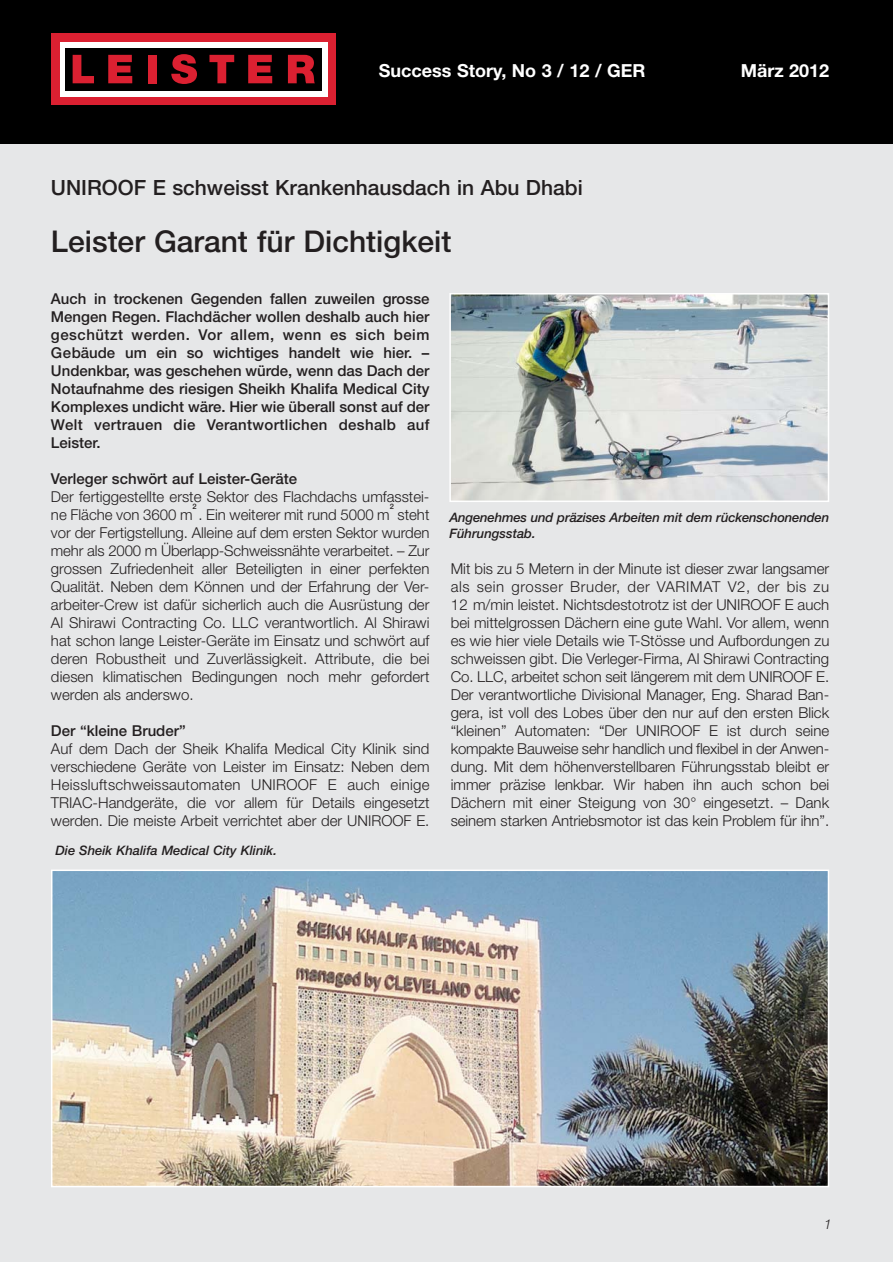
<style>
.page{position:relative;width:893px;height:1263px;background:#fff}
.page>*{position:absolute;margin:0;border:0;box-sizing:border-box;transform-origin:0 0}
.t1{font:500 30px "Helvetica Neue";color:#231f20}
.t2{font:500 21px "Helvetica Neue";color:#231f20}
.t3{font:700 18px "Helvetica Neue";color:#fff}
.t4{font:300 15px/18px "Helvetica Neue";color:#231f20;text-align:justify}
.t5{font:500 15px/18px "Helvetica Neue";color:#231f20;text-align:justify}
.t6{font:italic 300 13.5px "Helvetica Neue";color:#231f20}
.t7{font:italic 500 13.05px/15.6px "Helvetica Neue";letter-spacing:-.01em;color:#231f20}
.t8{font:500 7.5px "Helvetica Neue";color:#231f20}
</style>
<div class="page">
<div style="left:0;top:1px;width:893px;height:1261px;background:#e6e7e8"></div>
<div style="left:0;top:1px;width:893px;height:143px;background:#000"></div>
<div style="left:51px;top:33px;width:285px;height:72px;background:#db2031"></div>
<div style="left:60px;top:42px;width:268px;height:54px;background:#fff"></div>
<div style="left:65px;top:48px;width:257px;height:42px;background:#000"></div>
<svg style="left:73px;top:55px;width:21px;height:28px"></svg>
<svg style="left:108px;top:55px;width:24px;height:28px"></svg>
<div style="left:148px;top:55px;width:9px;height:28px;background:#db2031"></div>
<svg style="left:171px;top:54px;width:26px;height:30px"></svg>
<svg style="left:209px;top:55px;width:25px;height:28px"></svg>
<svg style="left:248px;top:55px;width:24px;height:28px"></svg>
<svg style="left:288px;top:55px;width:27px;height:28px"></svg>
<img style="left:452px;top:296px;width:374px;height:203px">
<div style="left:449px;top:293px;width:380px;height:209px;border:2px solid #fff"></div>
<img style="left:54px;top:873px;width:772px;height:311px">
<div style="left:51px;top:870px;width:778px;height:317px;border:2px solid #fff"></div>
<p class="t3" style="left:379px;top:64px;width:268px">Success Story, No 3 / 12 / GER</p>
<p class="t3" style="left:741px;top:64px;width:90px">März 2012</p>
<h2 class="t2" style="left:51px;top:180px;width:533px">UNIROOF E schweisst Krankenhausdach in Abu Dhabi</h2>
<h1 class="t1" style="left:51px;top:231px;width:402px">Leister Garant für Dichtigkeit</h1>
<p class="t5" style="left:51px;top:291px;width:380px">Auch in trockenen Gegenden fallen zuweilen grosse Mengen Regen. Flachdächer wollen deshalb auch hier geschützt werden. Vor allem, wenn es sich beim Gebäude um ein so wichtiges handelt wie hier. – Undenkbar, was geschehen würde, wenn das Dach der Notaufnahme des riesigen Sheikh Khalifa Medical City Komplexes undicht wäre. Hier wie überall sonst auf der Welt vertrauen die Verantwortlichen deshalb auf Leister.</p>
<p class="t5" style="left:51px;top:471px;width:248px">Verleger schwört auf Leister-Geräte</p>
<p class="t4" style="left:51px;top:489px;width:380px">Der fertiggestellte erste Sektor des Flachdachs umfasstei&shy;ne Fläche von 3600 m . Ein weiterer mit rund 5000 m</p>
<p class="t8" style="left:193px;top:504px;width:6px">2</p>
<p class="t8" style="left:390px;top:504px;width:6px">2</p>
<p class="t4" style="left:51px;top:507px;width:380px;text-indent:346px">steht vor der Fertigstellung. Alleine auf dem ersten Sektor wurden mehr als 2000 m Überlapp-Schweissnähte verarbeitet. – Zur grossen Zufriedenheit aller Beteiligten in einer perfekten Qualität. Neben dem Können und der Erfahrung der Ver&shy;arbeiter-Crew ist dafür sicherlich auch die Ausrüstung der Al Shirawi Contracting Co. LLC verantwortlich. Al Shirawi hat schon lange Leister-Geräte im Einsatz und schwört auf deren Robustheit und Zuverlässigkeit. Attribute, die bei diesen klimatischen Bedingungen noch mehr gefordert werden als anderswo.</p>
<p class="t5" style="left:51px;top:723px;width:136px">Der “kleine Bruder”</p>
<p class="t4" style="left:51px;top:741px;width:380px">Auf dem Dach der Sheik Khalifa Medical City Klinik sind verschiedene Geräte von Leister im Einsatz: Neben dem Heissluftschweissautomaten UNIROOF E auch einige TRIAC-Handgeräte, die vor allem für Details eingesetzt werden. Die meiste Arbeit verrichtet aber der UNIROOF E.</p>
<p class="t7" style="left:55px;top:844px;width:223px">Die Sheik Khalifa Medical City Klinik.</p>
<p class="t7" style="left:449px;top:511px;width:381px">Angenehmes und präzises Arbeiten mit dem rückenschonenden<br>Führungsstab.</p>
<p class="t4" style="left:451px;top:561px;width:380px">Mit bis zu 5 Metern in der Minute ist dieser zwar langsamer als sein grosser Bruder, der VARIMAT V2, der bis zu 12 m/min leistet. Nichtsdestotrotz ist der UNIROOF E auch bei mittelgrossen Dächern eine gute Wahl. Vor allem, wenn es wie hier viele Details wie T-Stösse und Aufbordungen zu schweissen gibt. Die Verleger-Firma, Al Shirawi Contracting Co. LLC, arbeitet schon seit längerem mit dem UNIROOF E.<br>Der verantwortliche Divisional Manager, Eng. Sharad Ban&shy;gera, ist voll des Lobes über den nur auf den ersten Blick “kleinen” Automaten: “Der UNIROOF E ist durch seine kompakte Bauweise sehr handlich und flexibel in der Anwen&shy;dung. Mit dem höhenverstellbaren Führungsstab bleibt er immer präzise lenkbar. Wir haben ihn auch schon bei Dächern mit einer Steigung von 30° eingesetzt. – Dank seinem starken Antriebsmotor ist das kein Problem für ihn”.</p>
<p class="t6" style="left:824px;top:1219px;width:9px">1</p>
</div>
